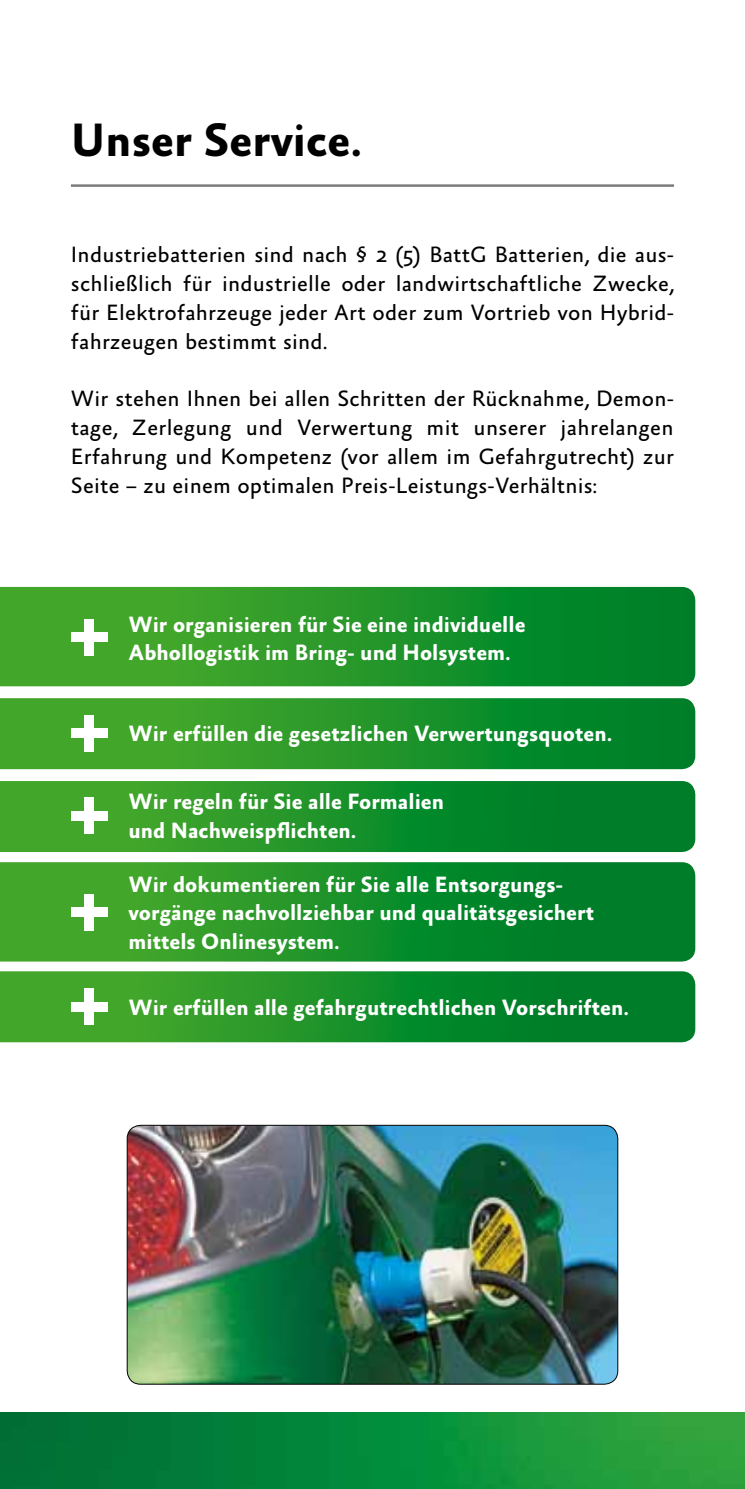
<style>
.page{position:relative;width:745px;height:1489px;background:#fff}
.page>*{position:absolute;margin:0;border:0;box-sizing:border-box;transform-origin:0 0}
.t1{font:700 47.5px "Absara Sans OT";color:#000}
.t2{font:22.5px/28.8px "Absara Sans OT";letter-spacing:.01em;color:#000;text-align:justify}
.t3{font:700 22.5px/28.5px "Absara Sans OT";color:#fff}
</style>
<div class="page">
<img style="left:0;top:1412px;width:744px;height:76px">
<hr style="left:71px;top:184px;width:602px;height:3px;background:#7b7c7e">
<svg style="left:0;top:781px;width:694px;height:71px;background:#1c9129"></svg>
<svg style="left:0;top:698px;width:694px;height:71px;background:#23962a"></svg>
<svg style="left:0;top:862px;width:694px;height:99px;background:#1c912a"></svg>
<svg style="left:0;top:971px;width:694px;height:71px;background:#1d912a"></svg>
<svg style="left:0;top:587px;width:694px;height:99px;background:#23962a"></svg>
<div style="left:71px;top:632px;width:36px;height:10px;background:#fff"></div>
<div style="left:84px;top:619px;width:10px;height:36px;background:#fff"></div>
<div style="left:71px;top:728px;width:36px;height:10px;background:#fff"></div>
<div style="left:84px;top:715px;width:10px;height:36px;background:#fff"></div>
<div style="left:71px;top:811px;width:36px;height:9px;background:#fff"></div>
<div style="left:84px;top:797px;width:10px;height:37px;background:#fff"></div>
<div style="left:71px;top:907px;width:36px;height:9px;background:#fff"></div>
<div style="left:84px;top:894px;width:10px;height:36px;background:#fff"></div>
<div style="left:71px;top:1002px;width:36px;height:9px;background:#fff"></div>
<div style="left:84px;top:988px;width:10px;height:36px;background:#fff"></div>
<img style="left:127px;top:1125px;width:490px;height:258px">
<div style="left:127px;top:1124px;width:490px;height:260px;border:1px solid #000;border-radius:13px"></div>
<h1 class="t1" style="left:71px;top:115px;width:292px">Unser Service.</h1>
<p class="t2" style="left:71px;top:242px;width:604px">Industriebatterien sind nach § 2 (5) BattG Batterien, die aus&shy;schließlich für industrielle oder landwirtschaftliche Zwecke, für Elektrofahrzeuge jeder Art oder zum Vortrieb von Hybrid&shy;fahrzeugen bestimmt sind.</p>
<p class="t2" style="left:71px;top:386px;width:604px">Wir stehen Ihnen bei allen Schritten der Rücknahme, Demon&shy;tage, Zerlegung und Verwertung mit unserer jahrelangen Erfahrung und Kompetenz (vor allem im Gefahrgutrecht) zur Seite – zu einem optimalen Preis-Leistungs-Verhältnis:</p>
<p class="t3" style="left:128px;top:611px;width:398px">Wir organisieren für Sie eine individuelle<br>Abhollogistik im Bring- und Holsystem.</p>
<p class="t3" style="left:128px;top:721px;width:485px">Wir erfüllen die gesetzlichen Verwertungsquoten.</p>
<p class="t3" style="left:128px;top:788px;width:317px">Wir regeln für Sie alle Formalien und Nachweispflichten.</p>
<p class="t3" style="left:128px;top:871px;width:467px">Wir dokumentieren für Sie alle Entsorgungs&shy;vorgänge nachvollziehbar und qualitätsgesichert mittels Onlinesystem.</p>
<p class="t3" style="left:128px;top:994px;width:501px">Wir erfüllen alle gefahrgutrechtlichen Vorschriften.</p>
</div>
